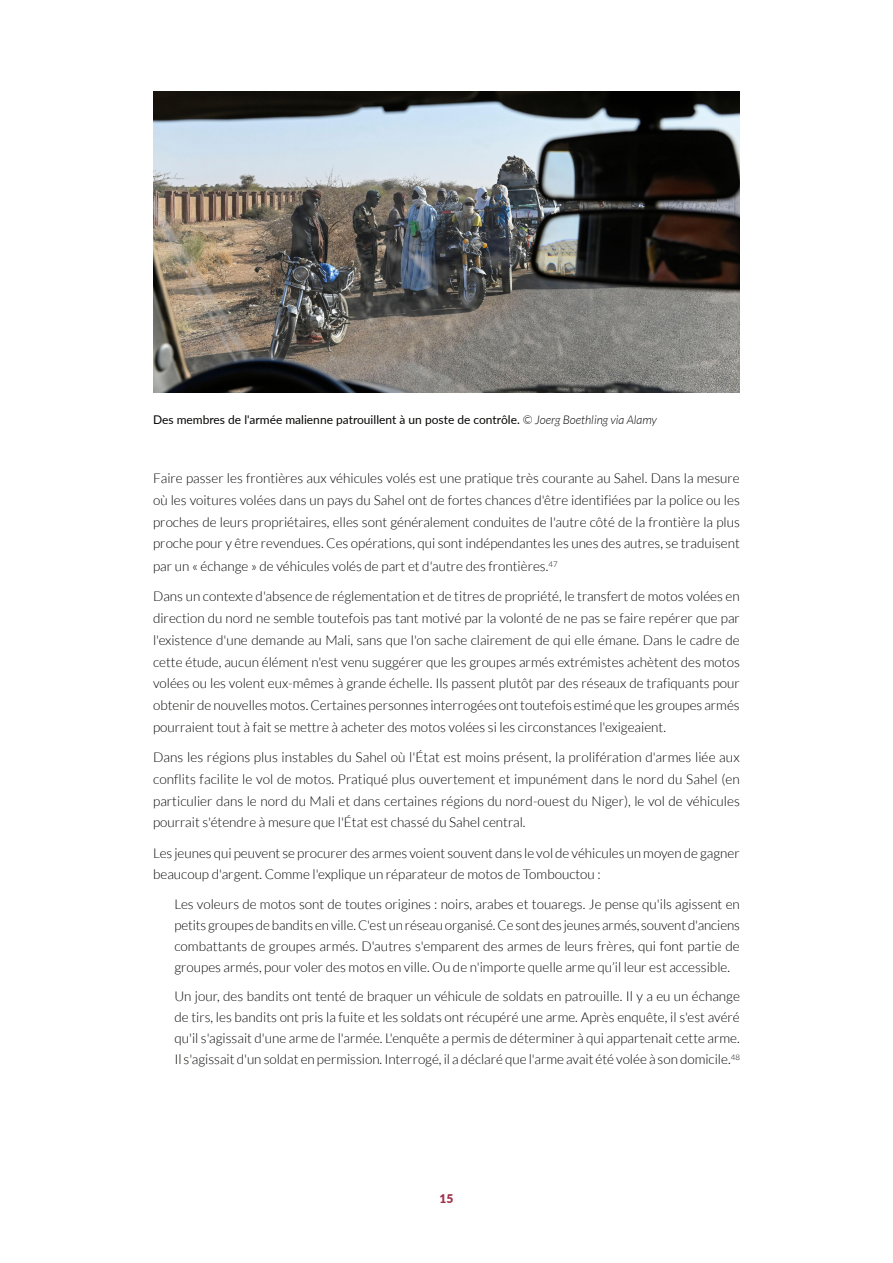
<style>
.page{position:relative;width:893px;height:1263px;background:#fff}
.page>*{position:absolute;margin:0;border:0;box-sizing:border-box;transform-origin:0 0}
.body_1{font:300 13.5px/21.8px "Lato";color:#040503;text-align:justify}
.body_quotation{font:300 13.5px/21px "Lato";color:#040503;text-align:justify}
.Caption{font:12px "Lato";color:#040503}
.folio{font:900 12px "Lato";color:#9f324d}
.s1{font-weight:300;font-style:italic}
</style>
<div class="page">
<img style="left:153px;top:91px;width:587px;height:302px">
<p class="Caption" style="left:153px;top:411px;width:505px">Des membres de l'armée malienne patrouillent à un poste de contrôle. <span class="s1">© Joerg Boethling via Alamy</span></p>
<p class="body_1" style="left:153px;top:467px;width:588px">Faire passer les frontières aux véhicules volés est une pratique très courante au Sahel. Dans la mesure où les voitures volées dans un pays du Sahel ont de fortes chances d'être identifiées par la police ou les proches de leurs propriétaires, elles sont généralement conduites de l'autre côté de la frontière la plus proche pour y être revendues. Ces opérations, qui sont indépendantes les unes des autres, se traduisent par un « échange » de véhicules volés de part et d'autre des frontières.<sup>47</sup></p>
<p class="body_1" style="left:153px;top:586px;width:588px">Dans un contexte d'absence de réglementation et de titres de propriété, le transfert de motos volées en direction du nord ne semble toutefois pas tant motivé par la volonté de ne pas se faire repérer que par l'existence d'une demande au Mali, sans que l'on sache clairement de qui elle émane. Dans le cadre de cette étude, aucun élément n'est venu suggérer que les groupes armés extrémistes achètent des motos volées ou les volent eux-mêmes à grande échelle. Ils passent plutôt par des réseaux de trafiquants pour obtenir de nouvelles motos. Certaines personnes interrogées ont toutefois estimé que les groupes armés pourraient tout à fait se mettre à acheter des motos volées si les circonstances l'exigeaient.</p>
<p class="body_1" style="left:153px;top:746px;width:588px">Dans les régions plus instables du Sahel où l'État est moins présent, la prolifération d'armes liée aux conflits facilite le vol de motos. Pratiqué plus ouvertement et impunément dans le nord du Sahel (en particulier dans le nord du Mali et dans certaines régions du nord-ouest du Niger), le vol de véhicules pourrait s'étendre à mesure que l'État est chassé du Sahel central.</p>
<p class="body_1" style="left:153px;top:842px;width:588px">Les jeunes qui peuvent se procurer des armes voient souvent dans le vol de véhicules un moyen de gagner beaucoup d'argent. Comme l'explique un réparateur de motos de Tombouctou :</p>
<p class="body_quotation" style="left:174px;top:893px;width:567px">Les voleurs de motos sont de toutes origines : noirs, arabes et touaregs. Je pense qu'ils agissent en petits groupes de bandits en ville. C'est un réseau organisé. Ce sont des jeunes armés, souvent d'anciens combattants de groupes armés. D'autres s'emparent des armes de leurs frères, qui font partie de groupes armés, pour voler des motos en ville. Ou de n'importe quelle arme qu’il leur est accessible.</p>
<p class="body_quotation" style="left:174px;top:986px;width:567px">Un jour, des bandits ont tenté de braquer un véhicule de soldats en patrouille. Il y a eu un échange de tirs, les bandits ont pris la fuite et les soldats ont récupéré une arme. Après enquête, il s'est avéré qu'il s'agissait d'une arme de l'armée. L'enquête a permis de déterminer à qui appartenait cette arme.<br>Il s'agissait d'un soldat en permission. Interrogé, il a déclaré que l'arme avait été volée à son domicile.<sup>48</sup></p>
<p class="folio" style="left:439px;top:1189px;width:15px">15</p>
</div>
